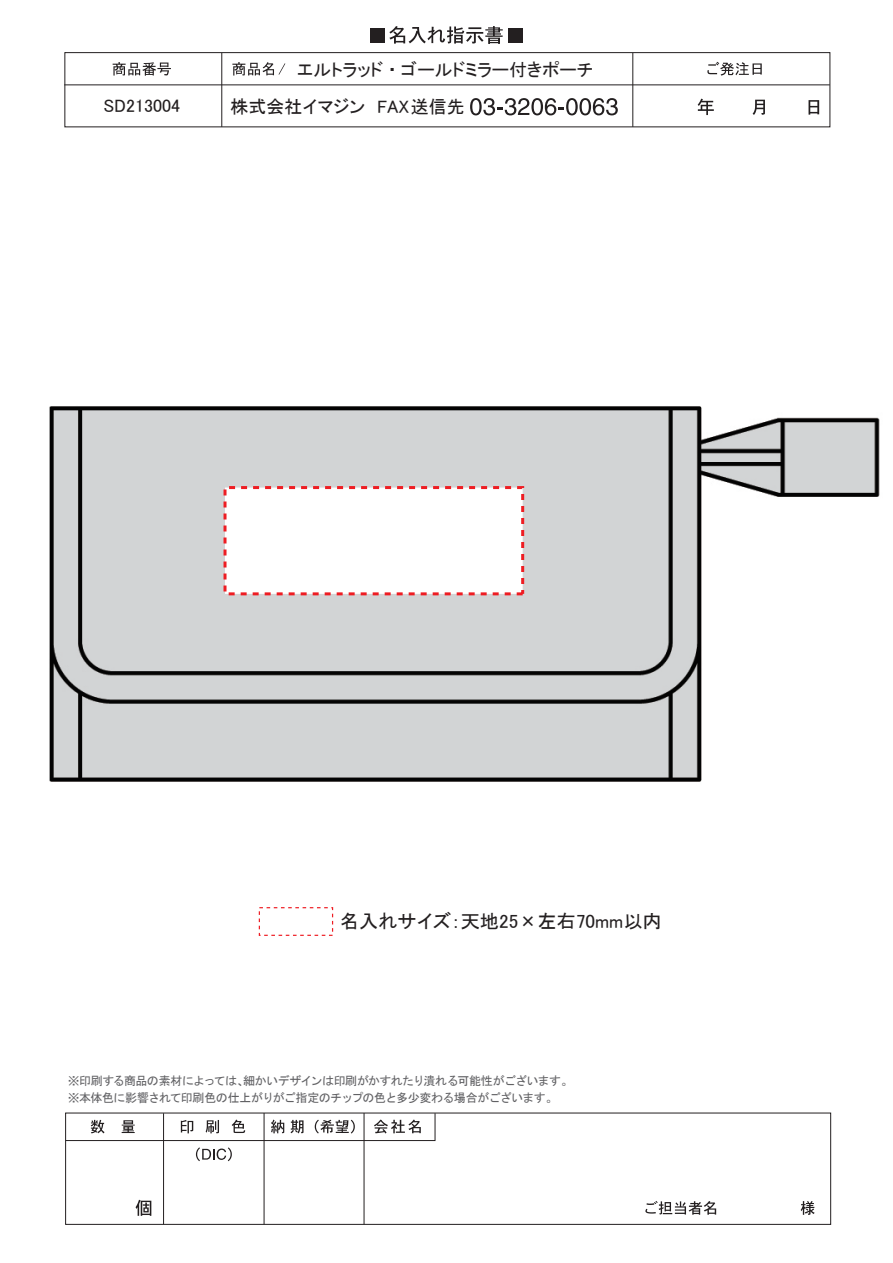
<style>
.page{position:relative;width:893px;height:1263px;background:#fff}
.page>*{position:absolute;margin:0;border:0;box-sizing:border-box;transform-origin:0 0}
.t1{font:19.2px "MS P Gothic";color:#231f20}
.t2{font:18px "MS P Gothic";color:#231f20}
.t3{font:12px/17px "MS Gothic";letter-spacing:-.045em;color:#616164}
</style>
<div class="page">
<div style="left:65px;top:1113px;width:766px;height:112px;border:1px solid #231f20"></div>
<hr style="left:264px;top:1113px;width:1px;height:111px;background:#231f20">
<hr style="left:163px;top:1113px;width:1px;height:111px;background:#231f20">
<hr style="left:364px;top:1113px;width:1px;height:111px;background:#231f20">
<svg style="left:65px;top:1112px;width:371px;height:29px"></svg>
<svg style="left:196px;top:1147px;width:36px;height:14px"></svg>
<svg style="left:136px;top:1200px;width:15px;height:16px"></svg>
<svg style="left:645px;top:1201px;width:71px;height:14px"></svg>
<svg style="left:801px;top:1201px;width:14px;height:14px"></svg>
<div style="left:64px;top:52px;width:766px;height:75px;border:1px solid #231f20"></div>
<svg style="left:698px;top:99px;width:16px;height:16px"></svg>
<svg style="left:753px;top:100px;width:12px;height:15px"></svg>
<svg style="left:808px;top:100px;width:11px;height:15px"></svg>
<hr style="left:221px;top:53px;width:1px;height:74px;background:#231f20">
<div style="left:370px;top:28px;width:15px;height:14px;background:#231f20"></div>
<svg style="left:389px;top:26px;width:114px;height:18px"></svg>
<div style="left:508px;top:28px;width:15px;height:14px;background:#231f20"></div>
<svg style="left:470px;top:98px;width:148px;height:17px"></svg>
<hr style="left:632px;top:53px;width:1px;height:74px;background:#231f20">
<hr style="left:64px;top:84px;width:766px;height:1px;background:#231f20">
<div style="left:259px;top:907px;width:74px;height:29px;background:#fff;border:1px dashed #ee1d23"></div>
<svg style="left:113px;top:62px;width:58px;height:14px"></svg>
<svg style="left:232px;top:62px;width:53px;height:14px"></svg>
<svg style="left:707px;top:62px;width:55px;height:14px"></svg>
<img style="left:49px;top:406px;width:831px;height:376px">
<div style="left:223px;top:486px;width:301px;height:109px;background:#fff;border:3px dashed #ee1d23"></div>
<h2 class="t2" style="left:104px;top:96px;width:78px">SD213004</h2>
<h2 class="t2" style="left:297px;top:60px;width:298px">エルトラッド・ゴールドミラー付きポーチ</h2>
<h2 class="t2" style="left:231px;top:98px;width:236px">株式会社イマジン FAX送信先</h2>
<h1 class="t1" style="left:340px;top:911px;width:323px">名入れサイズ：天地25×左右70mm以内</h1>
<p class="t3" style="left:68px;top:1072px;width:507px">※印刷する商品の素材によっては、細かいデザインは印刷がかすれたり潰れる可能性がございます。※本体色に影響されて印刷色の仕上がりがご指定のチップの色と多少変わる場合がございます。</p>
</div>
